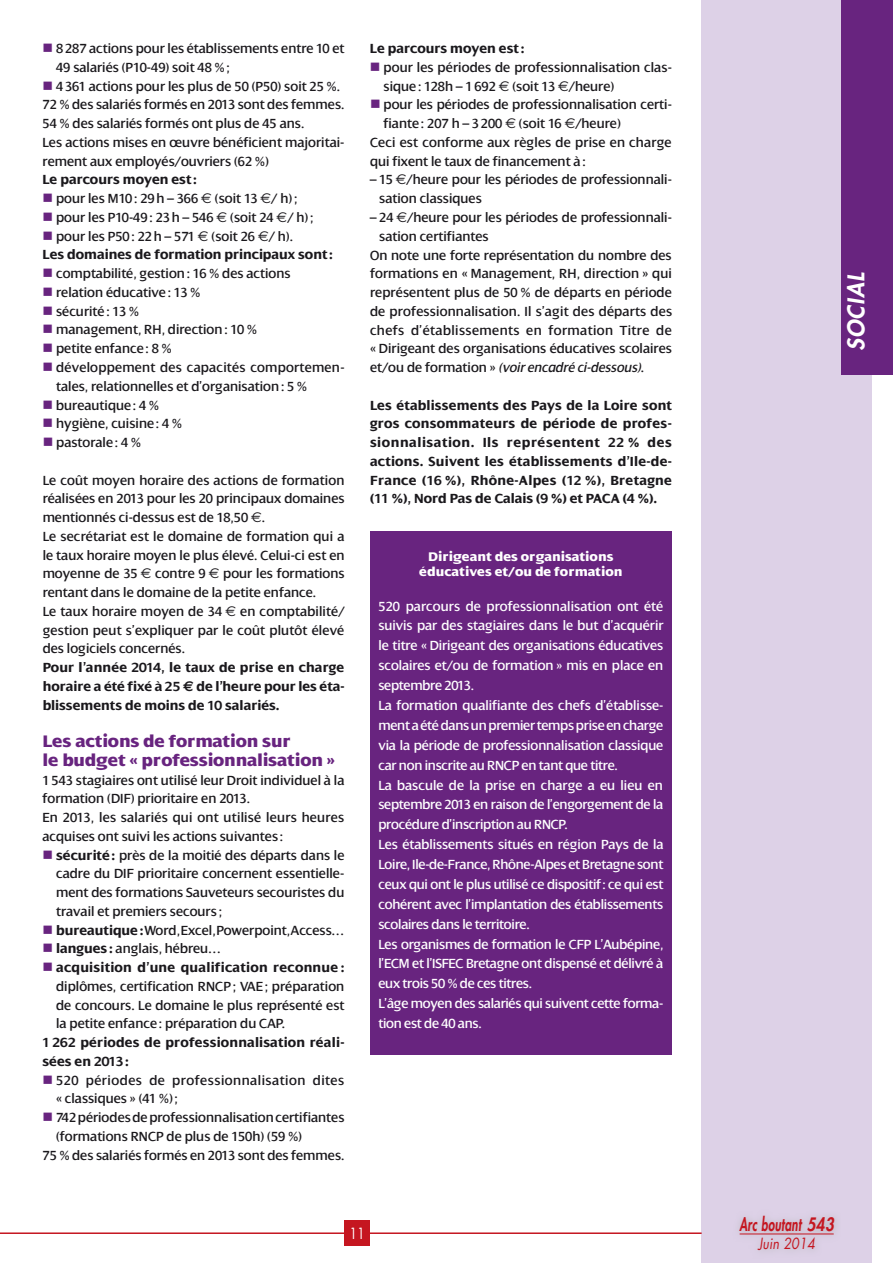
<style>
.page{position:relative;width:893px;height:1263px;background:#fff}
.page>*{position:absolute;margin:0;border:0;box-sizing:border-box;transform-origin:0 0}
.t1{font:italic 800 22.5px "Futura CE";color:#fff}
.t2{font:800 18px/18.8px "Dialog";letter-spacing:-.01em;color:#68247f}
.t3{font:italic 800 18px "Futura CE";letter-spacing:.02em;color:#c51620;scale:.65 1}
.t4{font:italic 15px "Futura CE";color:#c51620;scale:.85 1}
.t5{font:15px "Futura";color:#fff;scale:.85 1}
.t6{font:14.25px/18.8px "Dialog";color:#1a181c}
.t7{font:14.25px/20px "Dialog";letter-spacing:-.02em;color:#fff}
.t8{font:700 14.25px/18.8px "Dialog";color:#1a181c}
.t9{font:14.25px/18.8px "Dialog";letter-spacing:.03em;color:#1a181c}
.t10{font:italic 14.25px "Dialog";color:#1a181c}
.t11{font:14.25px "Dialog";letter-spacing:.025em;color:#1a181c}
.t12{font:800 13.5px/15px "Dialog";color:#fff;text-align:center}
.s1{color:#68247f}
.s2{font-family:"Euro Sans"}
.s3{font-weight:400}
.s4{font-family:"Euro Sans";font-weight:400}
.s5{font-weight:700}
.s6{font-style:normal}
</style>
<div class="page">
<div style="left:702px;top:0;width:170px;height:1263px;background:#ddd1e7"></div>
<div style="left:842px;top:0;width:51px;height:374px;background:#68247f"></div>
<hr style="left:0;top:1232px;width:702px;height:2px;background:#c51620">
<div style="left:344px;top:1220px;width:26px;height:26px;background:#c51620"></div>
<svg style="left:739px;top:1217px;width:97px;height:33px;fill:#d4cadc"></svg>
<hr style="left:740px;top:1233px;width:94px;height:1px;background:#c51620">
<div style="left:370px;top:531px;width:302px;height:523px;background:#68247f"></div>
<p class="t6" style="left:56px;top:39px;width:290px;text-indent:-14px"><span class="s1">■</span> 8287 actions pour les établissements entre 10 et<br>49 salariés (P10-49) soit 48 %;</p>
<p class="t6" style="left:43px;top:77px;width:303px"><span class="s1">■</span> 4361 actions pour les plus de 50 (P50) soit 25 %.<br>72 % des salariés formés en 2013 sont des femmes.<br>54 % des salariés formés ont plus de 45 ans.<br>Les actions mises en œuvre bénéficient majoritai&shy;rement aux employés/ouvriers (62 %)</p>
<p class="t8" style="left:43px;top:171px;width:156px">Le parcours moyen est:</p>
<p class="t6" style="left:43px;top:189px;width:256px"><span class="s1">■</span> pour les M10: 29h – 366 <span class="s2">€</span> (soit 13 <span class="s2">€</span>/ h);</p>
<p class="t6" style="left:43px;top:208px;width:272px"><span class="s1">■</span> pour les P10-49: 23h – 546 <span class="s2">€</span> (soit 24 <span class="s2">€</span>/ h);</p>
<p class="t8" style="left:43px;top:227px;width:292px"><span class="s1">■</span> <span class="s3">pour les P50: 22h – 571</span> <span class="s4">€</span> <span class="s3">(soit 26</span> <span class="s4">€</span><span class="s3">/ h).<br></span>Les domaines de formation principaux sont:</p>
<p class="t6" style="left:43px;top:264px;width:250px"><span class="s1">■</span> comptabilité, gestion: 16 % des actions</p>
<p class="t6" style="left:43px;top:283px;width:159px"><span class="s1">■</span> relation éducative : 13 %</p>
<p class="t6" style="left:43px;top:302px;width:98px"><span class="s1">■</span> sécurité : 13 %</p>
<p class="t6" style="left:43px;top:321px;width:216px"><span class="s1">■</span> management, RH, direction: 10 %</p>
<p class="t6" style="left:43px;top:339px;width:131px"><span class="s1">■</span> petite enfance : 8 %</p>
<p class="t6" style="left:56px;top:358px;width:290px;text-indent:-14px"><span class="s1">■</span> développement des capacités comportemen&shy;tales, relationnelles et d’organisation: 5 %</p>
<p class="t6" style="left:43px;top:396px;width:118px"><span class="s1">■</span> bureautique : 4 %</p>
<p class="t6" style="left:43px;top:414px;width:141px"><span class="s1">■</span> hygiène, cuisine : 4 %</p>
<p class="t6" style="left:43px;top:433px;width:100px"><span class="s1">■</span> pastorale : 4 %</p>
<p class="t6" style="left:43px;top:471px;width:303px">Le coût moyen horaire des actions de formation réalisées en 2013 pour les 20 principaux domaines mentionnés ci-dessus est de 18,50 <span class="s2">€</span>.<br>Le secrétariat est le domaine de formation qui a le taux horaire moyen le plus élevé. Celui-ci est en moyenne de 35 <span class="s2">€</span> contre 9 <span class="s2">€</span> pour les formations rentant dans le domaine de la petite enfance.<br>Le taux horaire moyen de 34 <span class="s2">€</span> en comptabilité/ gestion peut s’expliquer par le coût plutôt élevé des logiciels concernés.</p>
<p class="t8" style="left:43px;top:658px;width:303px;text-align:justify">Pour l’année 2014, le taux de prise en charge horaire a été fixé à 25 <span class="s2">€</span> de l’heure pour les éta&shy;blissements de moins de 10 salariés.</p>
<p class="t2" style="left:43px;top:732px;width:294px">Les actions de formation sur<br>le budget « professionnalisation »</p>
<p class="t6" style="left:43px;top:771px;width:303px">1543 stagiaires ont utilisé leur Droit individuel à la formation (DIF) prioritaire en 2013.<br>En 2013, les salariés qui ont utilisé leurs heures acquises ont suivi les actions suivantes :</p>
<p class="t6" style="left:56px;top:846px;width:290px;text-align:justify;text-indent:-14px"><span class="s1">■</span> <span class="s5">sécurité:</span> près de la moitié des départs dans le cadre du DIF prioritaire concernent essentielle&shy;ment des formations Sauveteurs secouristes du travail et premiers secours ;</p>
<p class="t6" style="left:43px;top:921px;width:303px"><span class="s1">■</span> <span class="s5">bureautique:</span> Word, Excel, Powerpoint, Access…</p>
<p class="t6" style="left:43px;top:939px;width:180px"><span class="s1">■</span> <span class="s5">langues :</span> anglais, hébreu…</p>
<p class="t6" style="left:56px;top:958px;width:290px;text-align:justify;text-indent:-14px"><span class="s1">■</span> <span class="s5">acquisition d’une qualification reconnue : </span>diplômes, certification RNCP ; VAE ; préparation de concours. Le domaine le plus représenté est la petite enfance : préparation du CAP.</p>
<p class="t8" style="left:43px;top:1033px;width:303px">1 262 périodes de professionnalisation réali&shy;sées en 2013:</p>
<p class="t9" style="left:56px;top:1071px;width:290px;text-indent:-14px"><span class="s1">■</span> 520 périodes de professionnalisation dites « classiques » (41 %);</p>
<p class="t6" style="left:43px;top:1108px;width:303px"><span class="s1">■</span> 742 périodes de professionnalisation certifiantes</p>
<p class="t6" style="left:56px;top:1127px;width:247px">(formations RNCP de plus de 150h) (59 %)</p>
<p class="t6" style="left:43px;top:1146px;width:303px">75 % des salariés formés en 2013 sont des femmes.</p>
<p class="t8" style="left:370px;top:39px;width:156px">Le parcours moyen est:</p>
<p class="t6" style="left:384px;top:58px;width:290px;text-indent:-14px"><span class="s1">■</span> pour les périodes de professionnalisation clas&shy;sique : 128h – 1692 <span class="s2">€</span> (soit 13 <span class="s2">€</span>/heure)</p>
<p class="t6" style="left:370px;top:96px;width:303px"><span class="s1">■</span> pour les périodes de professionnalisation certi-</p>
<p class="t6" style="left:384px;top:114px;width:239px">fiante : 207 h – 3200 <span class="s2">€</span> (soit 16 <span class="s2">€</span>/heure)</p>
<p class="t6" style="left:370px;top:133px;width:303px">Ceci est conforme aux règles de prise en charge</p>
<p class="t6" style="left:370px;top:152px;width:217px">qui fixent le taux de financement à :</p>
<p class="t6" style="left:379px;top:171px;width:294px;text-indent:-9px">– 15 <span class="s2">€</span>/heure pour les périodes de professionnali&shy;sation classiques</p>
<p class="t6" style="left:370px;top:208px;width:303px">– 24 <span class="s2">€</span>/heure pour les périodes de professionnali-</p>
<p class="t6" style="left:379px;top:227px;width:111px">sation certifiantes</p>
<p class="t6" style="left:370px;top:246px;width:303px">On note une forte représentation du nombre des</p>
<p class="t6" style="left:370px;top:264px;width:303px">formations en « Management, RH, direction » qui</p>
<p class="t6" style="left:370px;top:283px;width:303px">représentent plus de 50 % de départs en période</p>
<p class="t6" style="left:370px;top:302px;width:304px">de professionnalisation. Il s’agit des départs des</p>
<p class="t11" style="left:370px;top:322px;width:303px">chefs d’établissements en formation Titre de</p>
<p class="t6" style="left:370px;top:339px;width:303px">« Dirigeant des organisations éducatives scolaires</p>
<p class="t10" style="left:370px;top:360px;width:275px"><span class="s6">et/ou de formation »</span> (voir encadré ci-dessous)<span class="s6">.</span></p>
<p class="t8" style="left:370px;top:396px;width:303px;text-align:justify">Les établissements des Pays de la Loire sont gros consommateurs de période de profes&shy;sionnalisation. Ils représentent 22 % des actions. Suivent les établissements d’Ile-de-France (16 %), Rhône-Alpes (12 %), Bretagne (11 %), Nord Pas de Calais (9 %) et PACA (4 %).</p>
<p class="t12" style="left:419px;top:549px;width:205px">Dirigeant des organisations éducatives et/ou de formation</p>
<p class="t7" style="left:378px;top:596px;width:287px">520 parcours de professionnalisation ont été suivis par des stagiaires dans le but d’acquérir le titre « Dirigeant des organisations éducatives scolaires et/ou de formation » mis en place en septembre 2013.<br>La formation qualifiante des chefs d’établisse&shy;ment a été dans un premier temps prise en charge via la période de professionnalisation classique car non inscrite au RNCP en tant que titre.<br>La bascule de la prise en charge a eu lieu en septembre 2013 en raison de l’engorgement de la procédure d’inscription au RNCP.<br>Les établissements situés en région Pays de la Loire, Ile-de-France, Rhône-Alpes et Bretagne sont ceux qui ont le plus utilisé ce dispositif: ce qui est cohérent avec l’implantation des établissements scolaires dans le territoire.<br>Les organismes de formation le CFP L’Aubépine, l’ECM et l’ISFEC Bretagne ont dispensé et délivré à eux trois 50 % de ces titres.<br>L’âge moyen des salariés qui suivent cette forma&shy;tion est de 40 ans.</p>
<p class="t5" style="left:349px;top:1224px;width:20px">11</p>
<h1 class="t1" style="left:840px;top:351px;width:81px;rotate:-90deg">SOCIAL</h1>
<p class="t3" style="left:739px;top:1212px;width:147px">Arc boutant 543</p>
<p class="t4" style="left:758px;top:1234px;width:68px">Juin 2014</p>
</div>
